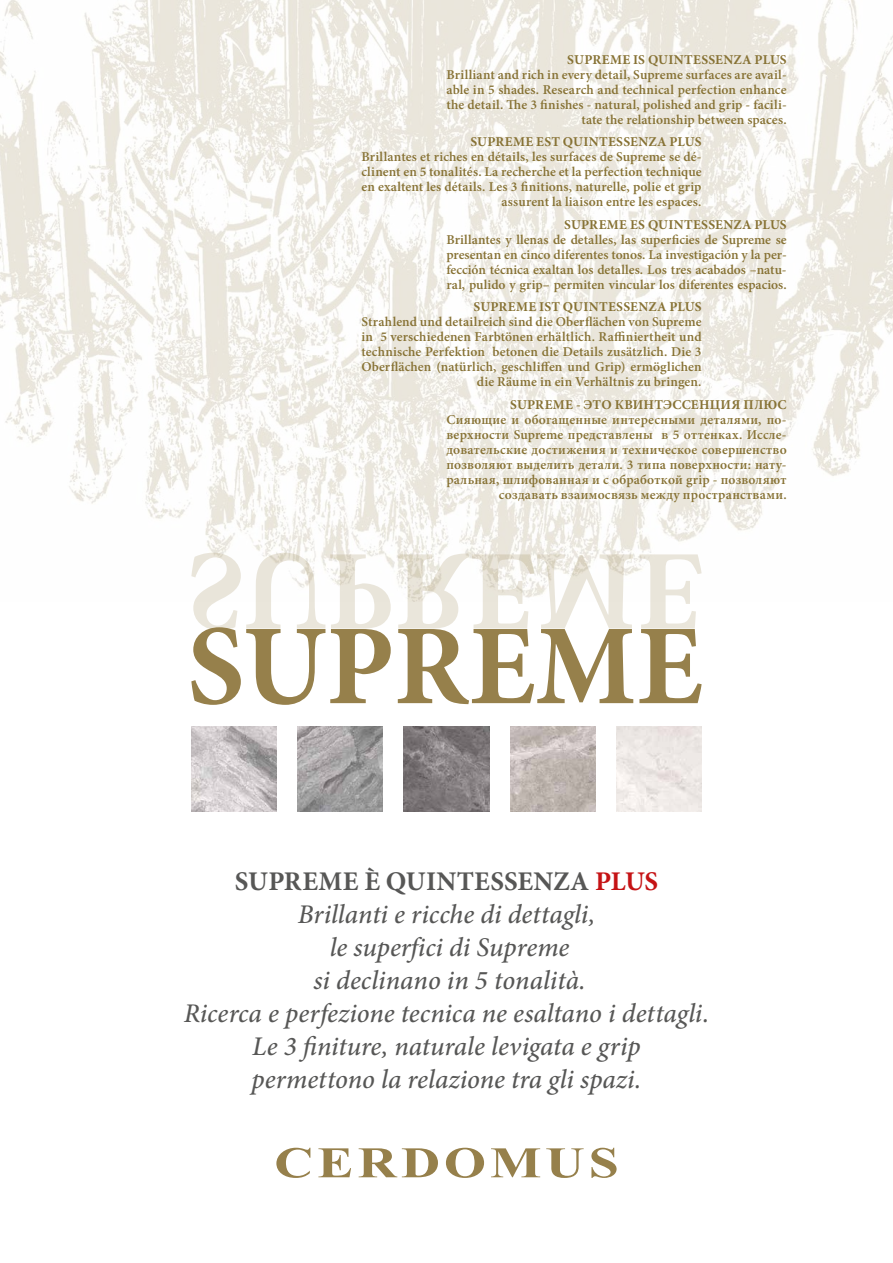
<style>
.page{position:relative;width:893px;height:1263px;background:#fff}
.page>*{position:absolute;margin:0;border:0;box-sizing:border-box;transform-origin:0 0}
.t1{font:italic 500 27px/33px "Minion Pro";letter-spacing:-.005em;color:#575756;text-align:center}
.t2{font:600 13.5px/15px "Minion Pro";letter-spacing:.01em;color:#877234;text-align:right}
.t3{font:700 13.5px "Minion Pro";letter-spacing:.02em;color:#877234}
.s1{font-weight:700;font-style:normal}
.s2{font-weight:700;font-style:normal;color:#c51315}
</style>
<div class="page">
<img style="left:0;top:0;width:893px;height:553px">
<img style="left:191px;top:726px;width:85px;height:85px">
<img style="left:298px;top:726px;width:85px;height:85px">
<img style="left:404px;top:726px;width:85px;height:85px">
<img style="left:510px;top:726px;width:85px;height:85px">
<img style="left:617px;top:726px;width:85px;height:85px">
<svg style="left:191px;top:553px;width:511px;height:152px"></svg>
<svg style="left:276px;top:1148px;width:34px;height:30px"></svg>
<svg style="left:591px;top:1148px;width:26px;height:30px"></svg>
<svg style="left:546px;top:1148px;width:38px;height:30px"></svg>
<svg style="left:491px;top:1148px;width:49px;height:29px"></svg>
<svg style="left:318px;top:1148px;width:33px;height:29px"></svg>
<svg style="left:446px;top:1148px;width:38px;height:30px"></svg>
<svg style="left:359px;top:1148px;width:79px;height:29px"></svg>
<p class="t3" style="left:567px;top:50px;width:221px">SUPREME IS QUINTESSENZA PLUS</p>
<p class="t2" style="left:446px;top:67px;width:342px">Brilliant and rich in every detail, Supreme surfaces are avail&shy;able in 5 shades. Research and technical perfection enhance the detail. The 3 finishes - natural, polished and grip - facili&shy;tate the relationship between spaces.</p>
<p class="t3" style="left:470px;top:132px;width:233px">SUPREME EST QUINTESSENZA PLUS</p>
<p class="t2" style="left:361px;top:149px;width:342px">Brillantes et riches en détails, les surfaces de Supreme se dé&shy;clinent en 5 tonalités. La recherche et la perfection technique en exaltent les détails. Les 3 finitions, naturelle, polie et grip assurent la liaison entre les espaces.</p>
<p class="t3" style="left:564px;top:215px;width:224px">SUPREME ES QUINTESSENZA PLUS</p>
<p class="t2" style="left:446px;top:232px;width:342px;text-align:justify">Brillantes y llenas de detalles, las superficies de Supreme se presentan en cinco diferentes tonos. La investigación y la per&shy;fección técnica exaltan los detalles. Los tres acabados –natu&shy;ral, pulido y grip– permiten vincular los diferentes espacios.</p>
<p class="t3" style="left:473px;top:297px;width:230px">SUPREME IST QUINTESSENZA PLUS</p>
<p class="t2" style="left:361px;top:314px;width:342px">Strahlend und detailreich sind die Oberflächen von Supreme in 5 verschiedenen Farbtönen erhältlich. Raffiniertheit und technische Perfektion betonen die Details zusätzlich. Die 3<br>Oberflächen (natürlich, geschliffen und Grip) ermöglichen die Räume in ein Verhältnis zu bringen.</p>
<p class="t3" style="left:510px;top:395px;width:278px">SUPREME - ЭТО КВИНТЭССЕНЦИЯ ПЛЮС</p>
<p class="t2" style="left:446px;top:412px;width:342px">Сияющие и обогащенные интересными деталями, по&shy;верхности Supreme представлены в 5 оттенках. Иссле&shy;довательские достижения и техническое совершенство позволяют выделить детали. 3 типа поверхности: нату&shy;ральная, шлифованная и с обработкой grip ‑ позволяют создавать взаимосвязь между пространствами.</p>
<p class="t1" style="left:184px;top:865px;width:527px"><span class="s1">SUPREME È QUINTESSENZA</span> <span class="s2">PLUS<br></span>Brillanti e ricche di dettagli,<br>le superfici di Supreme<br>si declinano in 5 tonalità.<br>Ricerca e perfezione tecnica ne esaltano i dettagli.<br>Le 3 finiture, naturale levigata e grip<br>permettono la relazione tra gli spazi.</p>
</div>
